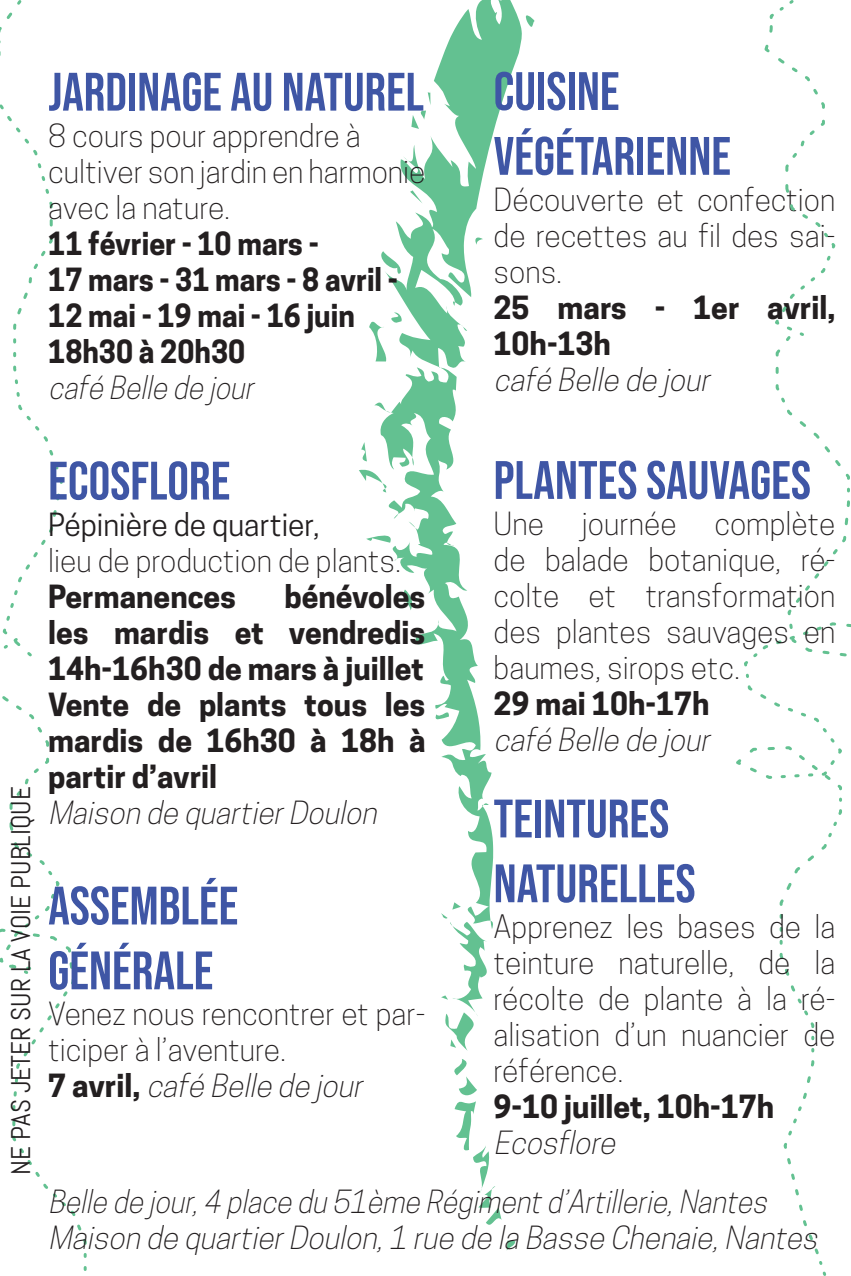
<style>
.page{position:relative;width:851px;height:1276px;background:#fff}
.page>*{position:absolute;margin:0;border:0;box-sizing:border-box;transform-origin:0 0}
.t1{font:54px/64.8px "Bebas Neue";color:#3f56a5}
.t2{font:300 30px/36px "Cooper Hewitt";color:#231f20;text-align:justify}
.t3{font:700 30px/36px "Cooper Hewitt";color:#231f20;text-align:justify}
.t4{font:italic 300 30px/36px "Cooper Hewitt";color:#231f20;scale:.95 1}
.t5{font:700 30px/36px "Cooper Hewitt";color:#231f20;scale:.95 1}
.t6{font:italic 300 30px "Cooper Hewitt";color:#231f20}
.t7{font:30px "Cooper Hewitt";color:#231f20}
.t8{font:27px "Abel";color:#231f20}
.s1{font-weight:700}
.s2{font-style:italic}
</style>
<div class="page">
<svg style="left:0;top:0;width:87px;height:1271px"></svg>
<svg style="left:380px;top:369px;width:113px;height:533px"></svg>
<svg style="left:393px;top:514px;width:5px;height:5px"></svg>
<svg style="left:384px;top:0;width:138px;height:369px"></svg>
<svg style="left:412px;top:457px;width:2px;height:9px"></svg>
<svg style="left:374px;top:398px;width:16px;height:14px"></svg>
<svg style="left:506px;top:1240px;width:9px;height:10px"></svg>
<svg style="left:454px;top:1101px;width:47px;height:124px"></svg>
<svg style="left:454px;top:1059px;width:23px;height:36px"></svg>
<svg style="left:441px;top:902px;width:52px;height:149px"></svg>
<svg style="left:432px;top:706px;width:17px;height:17px"></svg>
<svg style="left:399px;top:589px;width:15px;height:21px"></svg>
<svg style="left:366px;top:530px;width:28px;height:13px"></svg>
<svg style="left:359px;top:468px;width:28px;height:24px"></svg>
<svg style="left:361px;top:442px;width:6px;height:19px"></svg>
<svg style="left:369px;top:312px;width:38px;height:49px"></svg>
<svg style="left:381px;top:251px;width:20px;height:25px"></svg>
<svg style="left:474px;top:234px;width:9px;height:11px"></svg>
<svg style="left:410px;top:190px;width:12px;height:13px"></svg>
<svg style="left:411px;top:111px;width:15px;height:18px"></svg>
<svg style="left:427px;top:91px;width:3px;height:14px"></svg>
<svg style="left:525px;top:15px;width:9px;height:12px"></svg>
<svg style="left:736px;top:338px;width:114px;height:938px"></svg>
<svg style="left:764px;top:0;width:72px;height:338px"></svg>
<h1 class="t1" style="left:48px;top:59px;width:277px">JARDINAGE AU NATUREL</h1>
<p class="t2" style="left:48px;top:117px;width:379px;text-align:left">8 cours pour apprendre à cultiver son jardin en harmonie avec la nature.</p>
<p class="t5" style="left:48px;top:225px;width:369px">11 février - 10 mars -<br>17 mars - 31 mars - 8 avril -<br>12 mai - 19 mai - 16 juin<br>18h30 à 20h30</p>
<p class="t4" style="left:48px;top:369px;width:224px">café Belle de jour</p>
<h1 class="t1" style="left:493px;top:58px;width:124px">CUISINE<br>VÉGÉTARIE</h1>
<h1 class="t1" style="left:665px;top:123px;width:64px">NNE</h1>
<p class="t2" style="left:493px;top:181px;width:343px">Découverte et confection de recettes au fil des sai&shy;sons.</p>
<p class="t3" style="left:493px;top:290px;width:343px">25 mars - 1er avril,<br>10h-13h</p>
<p class="t6" style="left:493px;top:362px;width:224px">café Belle de jour</p>
<p class="t8" style="left:4px;top:1174px;width:389px;rotate:-90deg">ne pas jeter sur la voie publique</p>
<h1 class="t1" style="left:48px;top:448px;width:122px">ECOSFLORE</h1>
<p class="t7" style="left:48px;top:507px;width:273px">Pépinière de quartier,</p>
<p class="t2" style="left:48px;top:542px;width:354px">lieu de production de plants.</p>
<p class="t3" style="left:48px;top:578px;width:189px">Permanences</p>
<p class="t3" style="left:48px;top:578px;width:379px;text-indent:236px">bénévoles les mardis et vendredis 14h-16h30 de mars à juillet Vente de plants tous les mardis de 16h30 à 18h à partir d’avril</p>
<p class="t6" style="left:48px;top:795px;width:336px">Maison de quartierDoulon</p>
<h1 class="t1" style="left:48px;top:873px;width:188px">ASSEMBLÉE<br>GÉNÉRALE</h1>
<p class="t2" style="left:48px;top:996px;width:379px;text-align:left">Venez nous rencontrer et par&shy;ticiper à l’aventure.<br><span class="s1">7 av r i l ,</span> <span class="s2">café Belle de jour</span></p>
<h1 class="t1" style="left:493px;top:447px;width:297px">PLANTES SAUVAGES</h1>
<p class="t2" style="left:493px;top:505px;width:52px">Une</p>
<p class="t2" style="left:581px;top:505px;width:96px">journée</p>
<p class="t2" style="left:493px;top:505px;width:343px;text-indent:221px">complète de balade botanique, ré&shy;colte et transformation des plantes sauvages en baumes, sirops etc.</p>
<p class="t3" style="left:493px;top:686px;width:217px">29 mai 10h-17h</p>
<p class="t6" style="left:493px;top:722px;width:224px">café Belle de jour</p>
<h1 class="t1" style="left:493px;top:786px;width:94px">TEINTURES<br>NATURELLES</h1>
<p class="t2" style="left:493px;top:909px;width:343px">Apprenez les bases de la teinture naturelle, de la récolte de plante à la ré&shy;alisation d’un nuancier de référence.</p>
<p class="t3" style="left:493px;top:1089px;width:282px">9-10 juillet, 10h-17h</p>
<p class="t6" style="left:493px;top:1125px;width:130px">Ecosflore</p>
<p class="t4" style="left:48px;top:1184px;width:818px">Belle de jour,4 place du 51ème Régimentd’Artillerie,Nantes<br>Maison de quartierDoulon,1 rue de la Basse Chenaie,Nantes</p>
</div>
